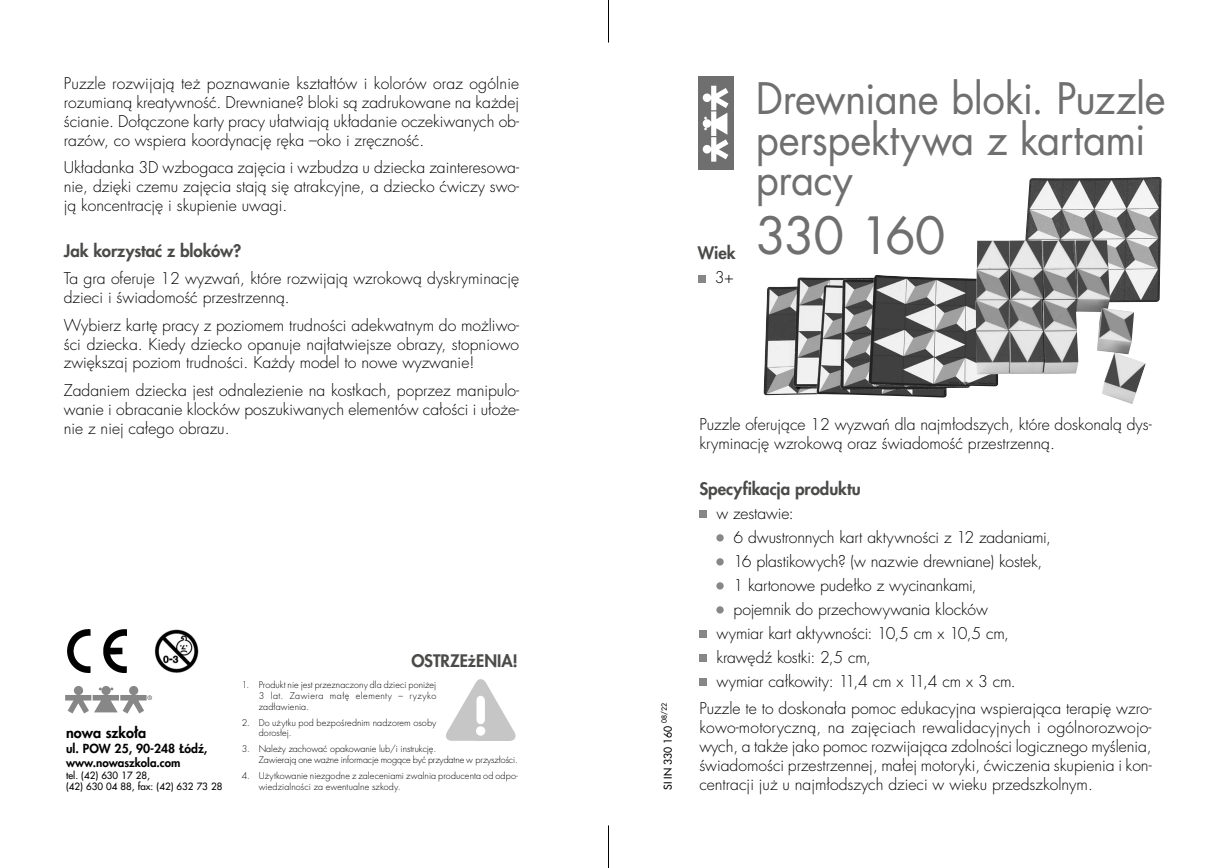
<style>
.page{position:relative;width:1217px;height:868px;background:#fff}
.page>*{position:absolute;margin:0;border:0;box-sizing:border-box;transform-origin:0 0}
.t1{font:49.95px "Futura LTS Book";letter-spacing:-.04em;color:#706f6f}
.t2{font:42.3px/40.5px "Futura LTS Book";letter-spacing:-.01em;color:#706f6f;scale:.95 1}
.t3{font:800 16.8px "Futura LTS";color:#4a4a49}
.t4{font:300 15.75px/18.9px "Futura LTS";color:#000;text-align:justify}
.t5{font:800 14.4px "Futura LTS";color:#000}
.t6{font:800 12.15px "Futura LTS";color:#000}
.t7{font:800 11.55px "Futura LTS";color:#000}
.t8{font:10.5px "Futura LTS";color:#000}
.t9{font:9.75px/11.7px "Futura LTS";color:#000}
.t10{font:300 9px/10.8px "Futura LTS";letter-spacing:.005em;color:#000}
.t11{font:6.9px "Futura LTS";color:#000}
</style>
<div class="page">
<hr style="left:608px;top:0;width:1px;height:43px;background:#000">
<hr style="left:608px;top:825px;width:1px;height:42px;background:#000">
<div style="left:699px;top:510px;width:7px;height:7px;background:#878787"></div>
<div style="left:716px;top:534px;width:7px;height:7px;background:#878787;border-radius:50%"></div>
<div style="left:716px;top:558px;width:7px;height:7px;background:#878787;border-radius:50%"></div>
<div style="left:716px;top:582px;width:7px;height:7px;background:#878787;border-radius:50%"></div>
<div style="left:716px;top:606px;width:7px;height:7px;background:#878787;border-radius:50%"></div>
<div style="left:699px;top:630px;width:7px;height:7px;background:#878787"></div>
<div style="left:699px;top:654px;width:7px;height:7px;background:#878787"></div>
<div style="left:699px;top:678px;width:7px;height:7px;background:#878787"></div>
<div style="left:697px;top:77px;width:36px;height:93px;background:#706f6f"></div>
<svg style="left:702px;top:86px;width:26px;height:76px"></svg>
<img style="left:67px;top:629px;width:59px;height:43px">
<img style="left:446px;top:679px;width:70px;height:62px">
<svg style="left:65px;top:686px;width:87px;height:27px"></svg>
<div style="left:697px;top:275px;width:8px;height:7px;background:#878787"></div>
<img style="left:154px;top:629px;width:45px;height:44px">
<img style="left:1025px;top:177px;width:136px;height:125px">
<img style="left:763px;top:275px;width:212px;height:122px">
<img style="left:975px;top:240px;width:170px;height:164px">
<p class="t4" style="left:64px;top:74px;width:457px">Puzzle rozwijają też poznawanie kształtów i kolorów oraz ogólnie rozumianą kreatywność. Drewniane? bloki są zadrukowane na każdej ścianie. Dołączone karty pracy ułatwiają układanie oczekiwanych ob&shy;razów, co wspiera koordynację ręka –oko i zręczność.</p>
<p class="t4" style="left:64px;top:158px;width:456px">Układanka 3D wzbogaca zajęcia i wzbudza u dziecka zainteresowa&shy;nie, dzięki czemu zajęcia stają się atrakcyjne, a dziecko ćwiczy swo&shy;ją koncentrację i skupienie uwagi.</p>
<p class="t3" style="left:64px;top:239px;width:179px">Jak korzystać z bloków?</p>
<p class="t4" style="left:64px;top:269px;width:456px">Ta gra oferuje 12 wyzwań, które rozwijają wzrokową dyskryminację dzieci i świadomość przestrzenną.</p>
<p class="t4" style="left:64px;top:316px;width:456px">Wybierz kartę pracy z poziomem trudności adekwatnym do możliwo&shy;ści dziecka. Kiedy dziecko opanuje najłatwiejsze obrazy, stopniowo zwiększaj poziom trudności. Każdy model to nowe wyzwanie!</p>
<p class="t4" style="left:64px;top:381px;width:456px">Zadaniem dziecka jest odnalezienie na kostkach, poprzez manipulo&shy;wanie i obracanie klocków poszukiwanych elementów całości i ułoże&shy;nie z niej całego obrazu.</p>
<p class="t5" style="left:66px;top:723px;width:82px">nowa szko³a</p>
<p class="t6" style="left:66px;top:740px;width:143px">ul. POW 25, 90-248 £ódŸ,</p>
<p class="t7" style="left:66px;top:754px;width:116px">www.nowaszkola.com</p>
<p class="t9" style="left:66px;top:769px;width:158px">tel. (42) 630 17 28,<br>(42) 630 04 88, fax: (42) 632 73 28</p>
<p class="t3" style="left:411px;top:649px;width:108px">OSTRZE¿ENIA!</p>
<p class="t10" style="left:259px;top:679px;width:179px;text-align:justify;text-indent:-17px">1. Produkt nie jest przeznaczony dla dzieci poni¿ej 3 lat. Zawiera małę elementy – ryzyko zadławienia.</p>
<p class="t10" style="left:259px;top:717px;width:179px;text-indent:-17px">2. Do u¿ytku pod bezpoœrednim nadzorem osoby doros³ej.</p>
<p class="t10" style="left:259px;top:743px;width:261px;text-indent:-17px">3. Nale¿y zachowaæ opakowanie lub/i instrukcjê.<br>Zawieraj¹ one wa¿ne informacje mog¹ce byæ przydatne w przysz³oœci.</p>
<p class="t10" style="left:259px;top:770px;width:261px;text-indent:-17px">4. Użytkowanie niezgodne z zaleceniami zwalnia producenta od odpo&shy;wiedzialnoœci za ewentualne szkody.</p>
<p class="t3" style="left:697px;top:242px;width:39px">Wiek</p>
<p class="t4" style="left:714px;top:268px;width:21px">3+</p>
<h2 class="t2" style="left:755px;top:79px;width:433px">Drewniane bloki. Puzzle perspektywa z kartami pracy</h2>
<h1 class="t1" style="left:755px;top:203px;width:191px">330 160</h1>
<p class="t11" style="left:659px;top:722px;width:21px;rotate:-90deg">08/22</p>
<p class="t8" style="left:660px;top:789px;width:66px;rotate:-90deg">SI IN 330 160</p>
<p class="t4" style="left:699px;top:415px;width:453px">Puzzle oferujące 12 wyzwań dla najmłodszych, które doskonalą dys&shy;kryminację wzrokową oraz świadomość przestrzenną.</p>
<p class="t3" style="left:699px;top:477px;width:163px">Specyfikacja produktu</p>
<p class="t4" style="left:716px;top:504px;width:79px">w zestawie:</p>
<p class="t4" style="left:733px;top:528px;width:319px">6 dwustronnych kart aktywności z 12 zadaniami,</p>
<p class="t4" style="left:733px;top:552px;width:310px">16 plastikowych? (w nazwie drewniane) kostek,</p>
<p class="t4" style="left:733px;top:576px;width:245px">1 kartonowe pudełko z wycinankami,</p>
<p class="t4" style="left:733px;top:600px;width:256px">pojemnik do przechowywania klocków</p>
<p class="t4" style="left:716px;top:624px;width:294px">wymiar kart aktywności: 10,5 cm x 10,5 cm,</p>
<p class="t4" style="left:716px;top:648px;width:156px">krawędź kostki: 2,5 cm,</p>
<p class="t4" style="left:716px;top:672px;width:301px">wymiar całkowity: 11,4 cm x 11,4 cm x 3 cm.</p>
<p class="t4" style="left:699px;top:699px;width:453px">Puzzle te to doskonała pomoc edukacyjna wspierająca terapię wzro&shy;kowo-motoryczną, na zajęciach rewalidacyjnych i ogólnorozwojo&shy;wych, a także jako pomoc rozwijająca zdolności logicznego myślenia, świadomości przestrzennej, małej motoryki, ćwiczenia skupienia i kon&shy;centracji już u najmłodszych dzieci w wieku przedszkolnym.</p>
</div>
